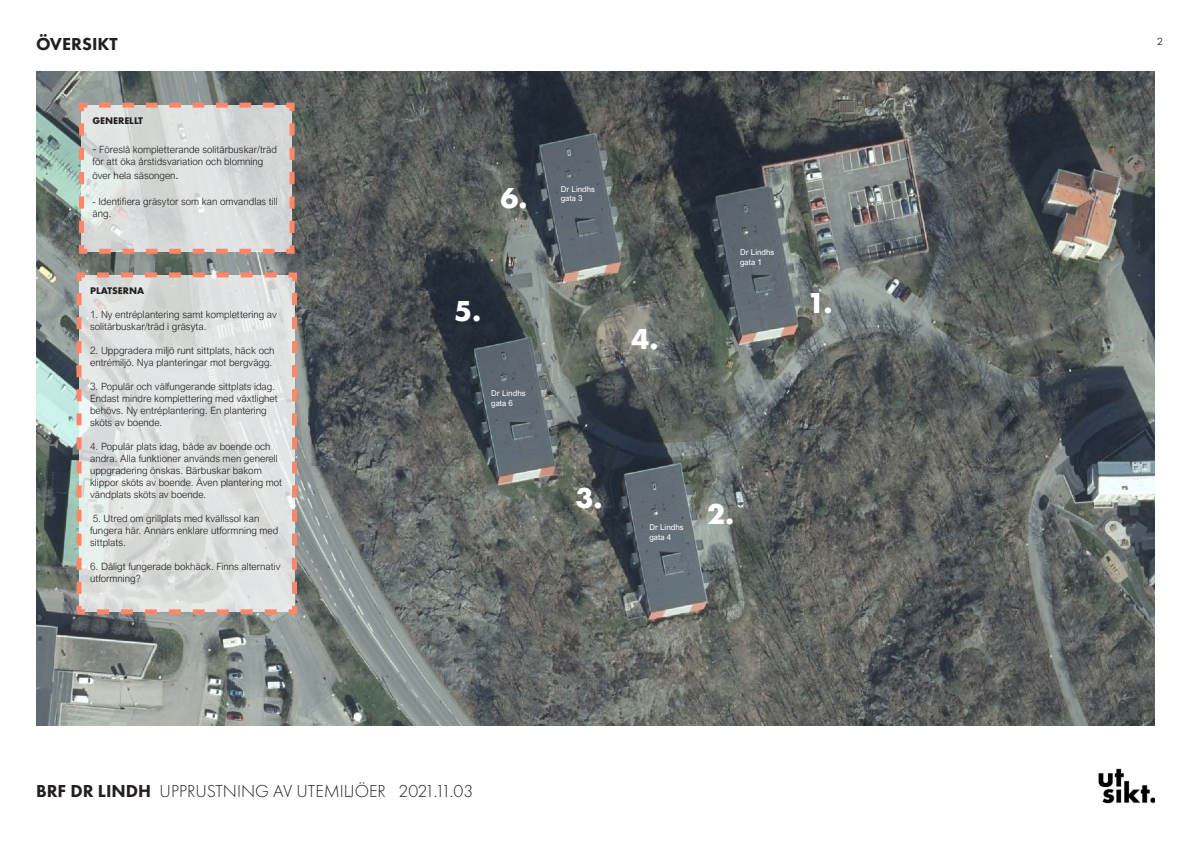
<style>
.page{position:relative;width:1191px;height:842px;background:#fff}
.page>*{position:absolute;margin:0;border:0;box-sizing:border-box;transform-origin:0 0}
.t1{font:700 30px "Futura PT";color:#fff}
.t2{font:300 18px "Futura PT";color:#231f20}
.t3{font:800 18px "Futura PT";color:#231f20}
.t4{font:300 10px/12px "Arial Nova";color:#231f20}
.t5{font:700 10px "Futura PT";color:#231f20}
.t6{font:10px "Century Gothic";color:#231f20}
.t7{font:700 8.3px "Arial";color:#231f20}
.t8{font:8px/9.6px "Arial Nova";color:#fff}
.s1{font-size:12px}
.s2{font-weight:800}
</style>
<div class="page">
<img style="left:1098px;top:768px;width:57px;height:36px">
<img style="left:36px;top:71px;width:1119px;height:655px">
<svg style="left:77px;top:100px;width:220px;height:156px"></svg>
<svg style="left:74px;top:270px;width:225px;height:347px"></svg>
<p class="t3" style="left:36px;top:32px;width:83px">ÖVERSIKT</p>
<p class="t5" style="left:93px;top:114px;width:52px">GENERELLT</p>
<p class="t4" style="left:93px;top:143px;width:186px"><span class="s1">-</span> Föreslå kompletterande solitärbuskar/träd för att öka årstidsvariation och blomning</p>
<p class="t4" style="left:93px;top:169px;width:88px">över hela säsongen<span class="s1">.</span></p>
<p class="t4" style="left:93px;top:196px;width:187px">- Identifiera gräsytor som kan omvandlas till äng.</p>
<p class="t5" style="left:90px;top:284px;width:56px">PLATSERNA</p>
<p class="t4" style="left:90px;top:308px;width:188px">1. Ny entréplantering samt komplettering av solitärbuskar/träd i gräsyta.</p>
<p class="t4" style="left:90px;top:344px;width:186px">2. Uppgradera miljö runt sittplats, häck och entrémiljö. Nya planteringar mot bergvägg.</p>
<p class="t4" style="left:90px;top:380px;width:189px">3. Populär och välfungerande sittplats idag.<br>Endast mindre komplettering med växtlighet behövs. Ny entréplantering. En plantering sköts av boende.</p>
<p class="t4" style="left:90px;top:440px;width:193px">4. Populär plats idag, både av boende och andra. Alla funktioner används men generell uppgradering önskas. Bärbuskar bakom klippor sköts av boende. Även plantering mot vändplats sköts av boende.</p>
<p class="t4" style="left:90px;top:512px;width:190px">5. Utred om grillplats med kvällssol kan fungera här. Annars enklare utformning med sittplats.</p>
<p class="t4" style="left:90px;top:560px;width:192px">6. Dåligt fungerade bokhäck. Finns alternativ utformning?</p>
<p class="t1" style="left:500px;top:178px;width:29px">6.</p>
<p class="t1" style="left:454px;top:292px;width:29px">5.</p>
<p class="t8" style="left:491px;top:389px;width:36px">Dr Lindhs gata 6</p>
<p class="t8" style="left:561px;top:184px;width:36px">Dr Lindhs gata 3</p>
<p class="t1" style="left:631px;top:319px;width:29px">4.</p>
<p class="t8" style="left:740px;top:248px;width:36px">Dr Lindhs gata 1</p>
<p class="t1" style="left:575px;top:479px;width:29px">3.</p>
<p class="t8" style="left:649px;top:523px;width:36px">Dr Lindhs gata 4</p>
<p class="t1" style="left:707px;top:495px;width:29px">2.</p>
<p class="t1" style="left:807px;top:283px;width:27px">1.</p>
<h2 class="t2" style="left:36px;top:781px;width:439px"><span class="s2">BRF DR LINDH</span> UPPRUSTNING AV UTEMILJÖER 2021.11.03</h2>
<p class="t7" style="left:155px;top:790px;width:11px">40</p>
<p class="t7" style="left:285px;top:790px;width:11px">80</p>
<p class="t7" style="left:413px;top:790px;width:26px">120 m</p>
<p class="t6" style="left:1157px;top:34px;width:7px">2</p>
</div>
